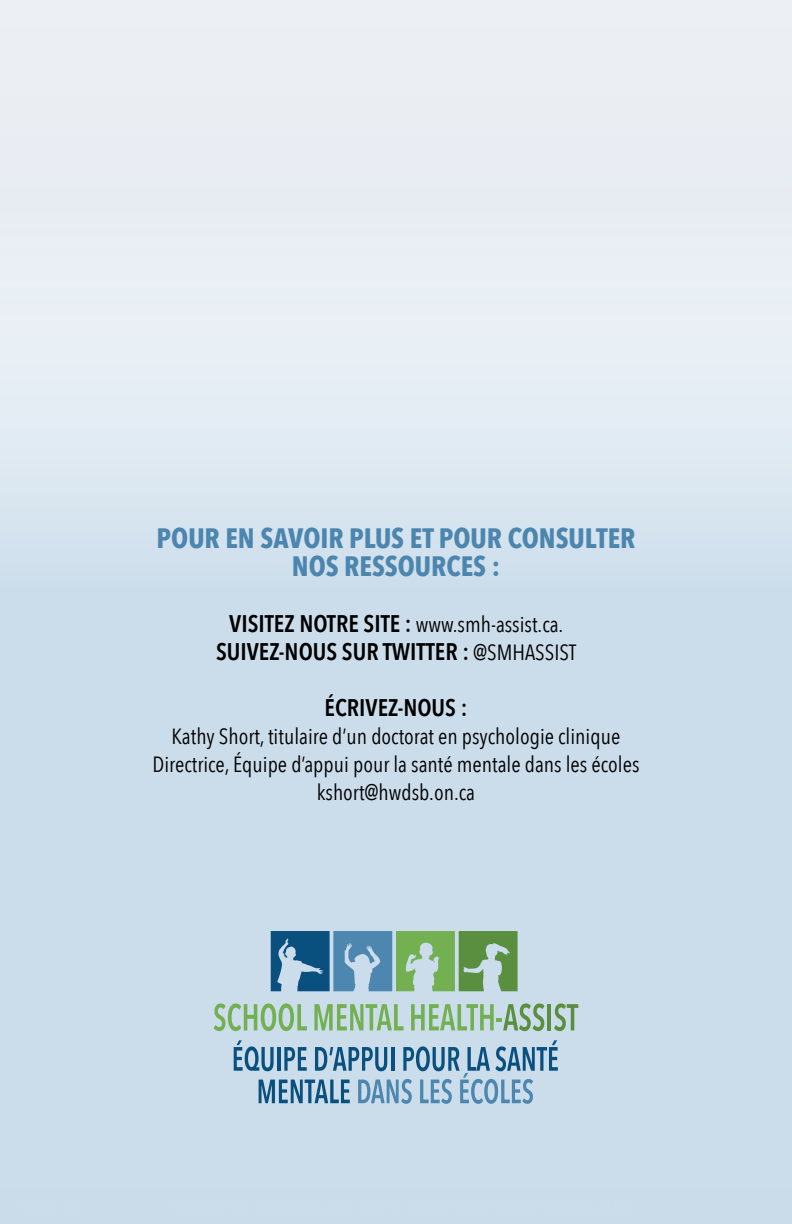
<style>
.page{position:relative;width:792px;height:1224px;background:#fff}
.page>*{position:absolute;margin:0;border:0;box-sizing:border-box;transform-origin:0 0}
.t1{font:700 28px/28px "Avenir Next Condensed";color:#4c86af;text-align:center}
.t2{font:600 24px "Avenir Next Condensed";color:#000}
.t3{font:22px/28px "Avenir Next Condensed";color:#000;text-align:center}
.s1{font-weight:600;font-size:24px}
.s2{font-weight:400;font-size:22px}
</style>
<div class="page">
<div style="left:0;top:0;width:792px;height:1224px;background:linear-gradient(to bottom,#edf0f5,#c1d8e8)"></div>
<svg style="left:214px;top:1003px;width:93px;height:28px;background:#a5caaa"></svg>
<svg style="left:314px;top:1004px;width:90px;height:26px;background:#a0c7a1"></svg>
<svg style="left:411px;top:1003px;width:133px;height:28px;background:#a2c5a8"></svg>
<hr style="left:548px;top:1004px;width:3px;height:26px;background:#5b8f40">
<svg style="left:554px;top:1003px;width:24px;height:28px"></svg>
<svg style="left:234px;top:1040px;width:324px;height:64px;background:#96b7ce"></svg>
<svg style="left:271px;top:931px;width:247px;height:60px;background:#6d9e93"></svg>
<p class="t1" style="left:157px;top:524px;width:480px">POUR EN SAVOIR PLUS ET POUR CONSULTER<br>NOS RESSOURCES :</p>
<p class="t3" style="left:229px;top:609px;width:336px"><span class="s1">VISITEZ NOTRE SITE :</span> www.smh-assist.ca.</p>
<p class="t2" style="left:216px;top:631px;width:362px">SUIVEZ-NOUS SUR TWITTER : <span class="s2">@SMHASSIST</span></p>
<p class="t2" style="left:325px;top:687px;width:144px">ÉCRIVEZ-NOUS :</p>
<p class="t3" style="left:153px;top:721px;width:488px">Kathy Short, titulaire d’un doctorat en psychologie clinique<br>Directrice, Équipe d’appui pour la santé mentale dans les écoles kshort@hwdsb.on.ca</p>
</div>
